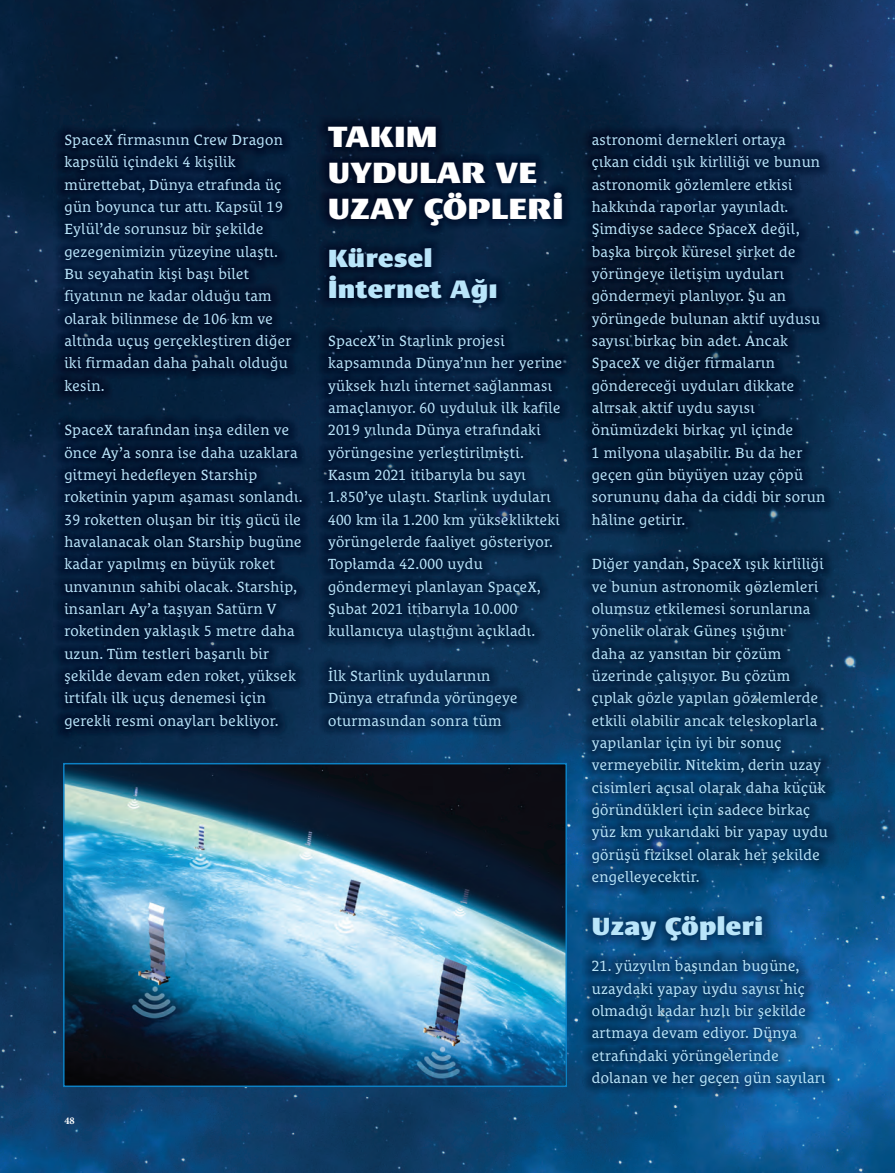
<style>
.page{position:relative;width:895px;height:1173px;background:#fff}
.page>*{position:absolute;margin:0;border:0;box-sizing:border-box;transform-origin:0 0}
.t1{font:900 30px/36px "Le Monde Sans Pro";letter-spacing:.02em;color:#fff}
.t2{font:900 25.5px/30.6px "Le Monde Sans Pro";letter-spacing:.02em;color:#b9e5fa}
.t3{font:15px/22.4px "Le Monde Courrier Pro";letter-spacing:.02em;color:#b9e5fa}
.t4{font:700 10.35px "Minion Pro";color:#fff}
</style>
<div class="page">
<img style="left:0;top:0;width:894px;height:1173px">
<img style="left:54px;top:115px;width:783px;height:982px">
<img style="left:66px;top:766px;width:497px;height:318px">
<div style="left:63px;top:763px;width:503px;height:324px;border:2px solid #0c81c5"></div>
<p class="t3" style="left:64px;top:130px;width:228px">SpaceX firmasının Crew Dragon kapsülü içindeki 4 kişilik mürettebat, Dünya etrafında üç gün boyunca tur attı. Kapsül 19<br>Eylül’de sorunsuz bir şekilde gezegenimizin yüzeyine ulaştı.<br>Bu seyahatin kişi başı bilet fiyatının ne kadar olduğu tam olarak bilinmese de 106 km ve altında uçuş gerçekleştiren diğer iki firmadan daha pahalı olduğu kesin.</p>
<p class="t3" style="left:64px;top:420px;width:239px">SpaceX tarafından inşa edilen ve önce Ay’a sonra ise daha uzaklara gitmeyi hedefleyen Starship roketinin yapım aşaması sonlandı.<br>39 roketten oluşan bir itiş gücü ile havalanacak olan Starship bugüne kadar yapılmış en büyük roket unvanının sahibi olacak. Starship, insanları Ay’a taşıyan Satürn V roketinden yaklaşık 5 metre daha uzun. Tüm testleri başarılı bir şekilde devam eden roket, yüksek irtifalı ilk uçuş denemesi için gerekli resmi onayları bekliyor.</p>
<h1 class="t1" style="left:328px;top:120px;width:237px">TAKIM<br>UYDULAR VE<br>UZAY ÇÖPLERİ</h1>
<h2 class="t2" style="left:328px;top:245px;width:171px">Küresel<br>İnternet Ağı</h2>
<p class="t3" style="left:328px;top:331px;width:236px">SpaceX’in Starlink projesi kapsamında Dünya’nın her yerine yüksek hızlı internet sağlanması amaçlanıyor. 60 uyduluk ilk kafile<br>2019 yılında Dünya etrafındaki yörüngesine yerleştirilmişti.<br>Kasım 2021 itibarıyla bu sayı<br>1.850’ye ulaştı. Starlink uyduları<br>400 km ila 1.200 km yükseklikteki yörüngelerde faaliyet gösteriyor.<br>Toplamda 42.000 uydu göndermeyi planlayan SpaceX,<br>Şubat 2021 itibarıyla 10.000 kullanıcıya ulaştığını açıkladı.</p>
<p class="t3" style="left:328px;top:665px;width:191px">İlk Starlink uydularının<br>Dünya etrafında yörüngeye oturmasından sonra tüm</p>
<p class="t4" style="left:64px;top:1114px;width:12px">48</p>
<p class="t3" style="left:591px;top:130px;width:235px">astronomi dernekleri ortaya çıkan ciddi ışık kirliliği ve bunun astronomik gözlemlere etkisi hakkında raporlar yayınladı.<br>Şimdiyse sadece SpaceX değil, başka birçok küresel şirket de yörüngeye iletişim uyduları göndermeyi planlıyor. Şu an yörüngede bulunan aktif uydusu sayısı birkaç bin adet. Ancak<br>SpaceX ve diğer firmaların göndereceği uyduları dikkate alırsak aktif uydu sayısı önümüzdeki birkaç yıl içinde<br>1 milyona ulaşabilir. Bu da her geçen gün büyüyen uzay çöpü sorununu daha da ciddi bir sorun hâline getirir.</p>
<p class="t3" style="left:591px;top:554px;width:237px">Diğer yandan, SpaceX ışık kirliliği ve bunun astronomik gözlemleri olumsuz etkilemesi sorunlarına yönelik olarak Güneş ışığını<br>daha az yansıtan bir çözüm üzerinde çalışıyor. Bu çözüm çıplak gözle yapılan gözlemlerde etkili olabilir ancak teleskoplarla yapılanlar için iyi bir sonuç vermeyebilir. Nitekim, derin uzay cisimleri açısal olarak daha küçük göründükleri için sadece birkaç yüz km yukarıdaki bir yapay uydu görüşü fiziksel olarak her şekilde engelleyecektir.</p>
<h2 class="t2" style="left:591px;top:912px;width:173px">Uzay Çöpleri</h2>
<p class="t3" style="left:591px;top:956px;width:235px">21. yüzyılın başından bugüne, uzaydaki yapay uydu sayısı hiç olmadığı kadar hızlı bir şekilde artmaya devam ediyor. Dünya etrafındaki yörüngelerinde dolanan ve her geçen gün sayıları</p>
</div>
